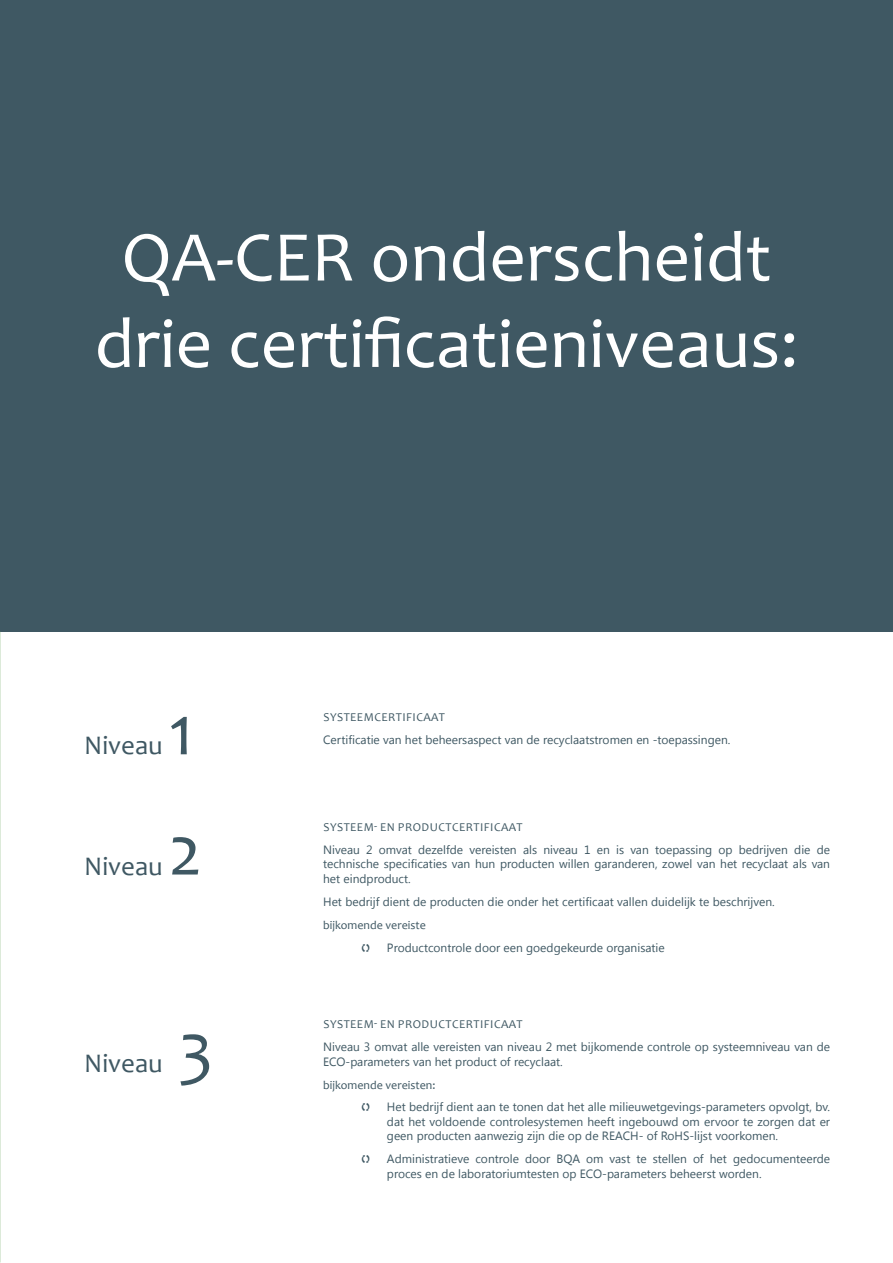
<style>
.page{position:relative;width:893px;height:1263px;background:#fff}
.page>*{position:absolute;margin:0;border:0;box-sizing:border-box;transform-origin:0 0}
.t1{font:72px/86.4px "Candara";color:#fff;text-align:center}
.t2{font:72px "Candara";color:#3f5863}
.t3{font:27px "Candara";color:#3f5863}
.t4{font:12px/14.4px "Segoe UI";color:#3f5863;text-align:justify}
.t5{font:12px "Candara";letter-spacing:.04em;color:#3f5863}
.t6{font:12px "Candara";color:#3f5863}
</style>
<div class="page">
<div style="left:0;top:0;width:893px;height:631px;background:#3f5863"></div>
<p class="t1" style="left:95px;top:213px;width:705px">QA-CER onderscheidt drie certificatieniveaus:</p>
<p class="t3" style="left:84px;top:729px;width:80px">Niveau</p>
<p class="t2" style="left:169px;top:686px;width:27px">1</p>
<p class="t5" style="left:323px;top:710px;width:123px">SYSTEEMCERTIFICAAT</p>
<p class="t4" style="left:323px;top:732px;width:409px">Certificatie van het beheersaspect van de recyclaatstromen en -toepassingen.</p>
<p class="t3" style="left:84px;top:849px;width:80px">Niveau</p>
<p class="t2" style="left:169px;top:806px;width:35px">2</p>
<p class="t3" style="left:84px;top:1046px;width:80px">Niveau</p>
<p class="t2" style="left:178px;top:1003px;width:36px">3</p>
<p class="t5" style="left:323px;top:820px;width:201px">SYSTEEM- EN PRODUCTCERTIFICAAT</p>
<p class="t4" style="left:323px;top:842px;width:508px">Niveau 2 omvat dezelfde vereisten als niveau 1 en is van toepassing op bedrijven die de technische specificaties van hun producten willen garanderen, zowel van het recyclaat als van het eindproduct.</p>
<p class="t4" style="left:323px;top:894px;width:453px">Het bedrijf dient de producten die onder het certificaat vallen duidelijk te beschrijven.</p>
<p class="t6" style="left:323px;top:917px;width:104px">bijkomende vereiste</p>
<p class="t4" style="left:387px;top:939px;width:279px">Productcontrole door een goedgekeurde organisatie</p>
<p class="t5" style="left:323px;top:1017px;width:201px">SYSTEEM- EN PRODUCTCERTIFICAAT</p>
<p class="t4" style="left:323px;top:1039px;width:508px">Niveau 3 omvat alle vereisten van niveau 2 met bijkomende controle op systeemniveau van de<br>ECO-parameters van het product of recyclaat.</p>
<p class="t6" style="left:323px;top:1077px;width:114px">bijkomende vereisten:</p>
<p class="t4" style="left:387px;top:1099px;width:445px">Het bedrijf dient aan te tonen dat het alle milieuwetgevings-parameters opvolgt, bv. dat het voldoende controlesystemen heeft ingebouwd om ervoor te zorgen dat er geen producten aanwezig zijn die op de REACH- of RoHS-lijst voorkomen.</p>
<p class="t4" style="left:387px;top:1151px;width:445px">Administratieve controle door BQA om vast te stellen of het gedocumenteerde proces en de laboratoriumtesten op ECO-parameters beheerst worden.</p>
</div>
